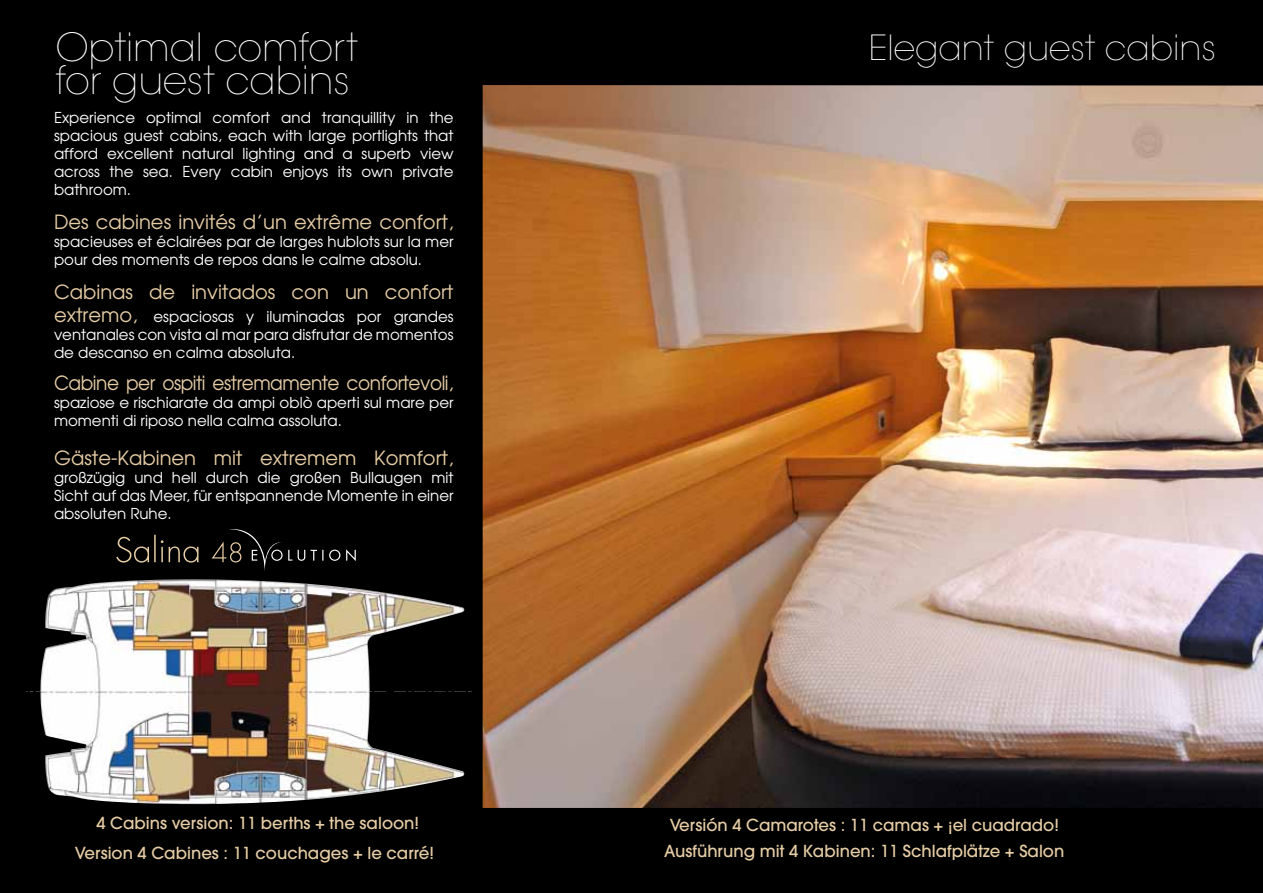
<style>
.page{position:relative;width:1263px;height:893px;background:#000}
.page>*{position:absolute;margin:0;border:0;box-sizing:border-box;transform-origin:0 0}
.t1{font:200 38.55px "Avant Garde";color:#fff}
.t2{font:200 34.5px "Avant Garde";color:#fff}
.t3{font:19.5px "Avant Garde";color:#e6cda5}
.t4{font:19.5px "Avant Garde";letter-spacing:-.025em;color:#e6cda5;scale:.95 1}
.t5{font:500 16.5px "Avant Garde";color:#e6cda5}
.t6{font:15px/18px "Avant Garde";color:#fff;text-align:justify}
.s1{font-size:19.5px;color:#e6cda5}
</style>
<div class="page">
<img style="left:483px;top:85px;width:780px;height:723px">
<img style="left:36px;top:580px;width:428px;height:224px">
<svg style="left:116px;top:529px;width:240px;height:42px"></svg>
<h1 class="t1" style="left:56px;top:24px;width:304px">Optimal comfort</h1>
<h2 class="t2" style="left:869px;top:27px;width:349px">Elegant guest cabins</h2>
<h1 class="t1" style="left:56px;top:57px;width:296px">for guest cabins</h1>
<p class="t6" style="left:54px;top:108px;width:401px">Experience optimal comfort and tranquillity in the spacious guest cabins, each with large portlights that afford excellent natural lighting and a superb view across the sea. Every cabin enjoys its own private bathroom.</p>
<h3 class="t3" style="left:54px;top:209px;width:401px">Des cabines invités d’un extrême confort,</h3>
<p class="t6" style="left:54px;top:232px;width:401px">spacieuses et éclairées par de larges hublots sur la mer pour des moments de repos dans le calme absolu.</p>
<h3 class="t3" style="left:54px;top:279px;width:401px">Cabinas de invitados con un confort</h3>
<p class="t6" style="left:54px;top:307px;width:401px"><span class="s1">extremo,</span> espaciosas y iluminadas por grandes ventanales con vista al mar para disfrutar de momentos de descanso en calma absoluta.</p>
<h3 class="t4" style="left:54px;top:371px;width:422px">Cabine per ospiti estremamente confortevoli,</h3>
<p class="t6" style="left:54px;top:393px;width:401px">spaziose e rischiarate da ampi oblò aperti sul mare per momenti di riposo nella calma assoluta.</p>
<h3 class="t3" style="left:54px;top:446px;width:401px">Gäste-Kabinen mit extremem Komfort,</h3>
<p class="t6" style="left:54px;top:468px;width:401px">großzügig und hell durch die großen Bullaugen mit Sicht auf das Meer, für entspannende Momente in einer absoluten Ruhe.</p>
<p class="t5" style="left:96px;top:813px;width:324px">4 Cabins version: 11 berths + the saloon!</p>
<p class="t5" style="left:670px;top:814px;width:391px">Versión 4 Camarotes : 11 camas + ¡el cuadrado!</p>
<p class="t5" style="left:75px;top:842px;width:361px">Version 4 Cabines : 11 couchages + le carré!</p>
<p class="t5" style="left:664px;top:841px;width:402px">Ausführung mit 4 Kabinen: 11 Schlafplätze + Salon</p>
</div>
